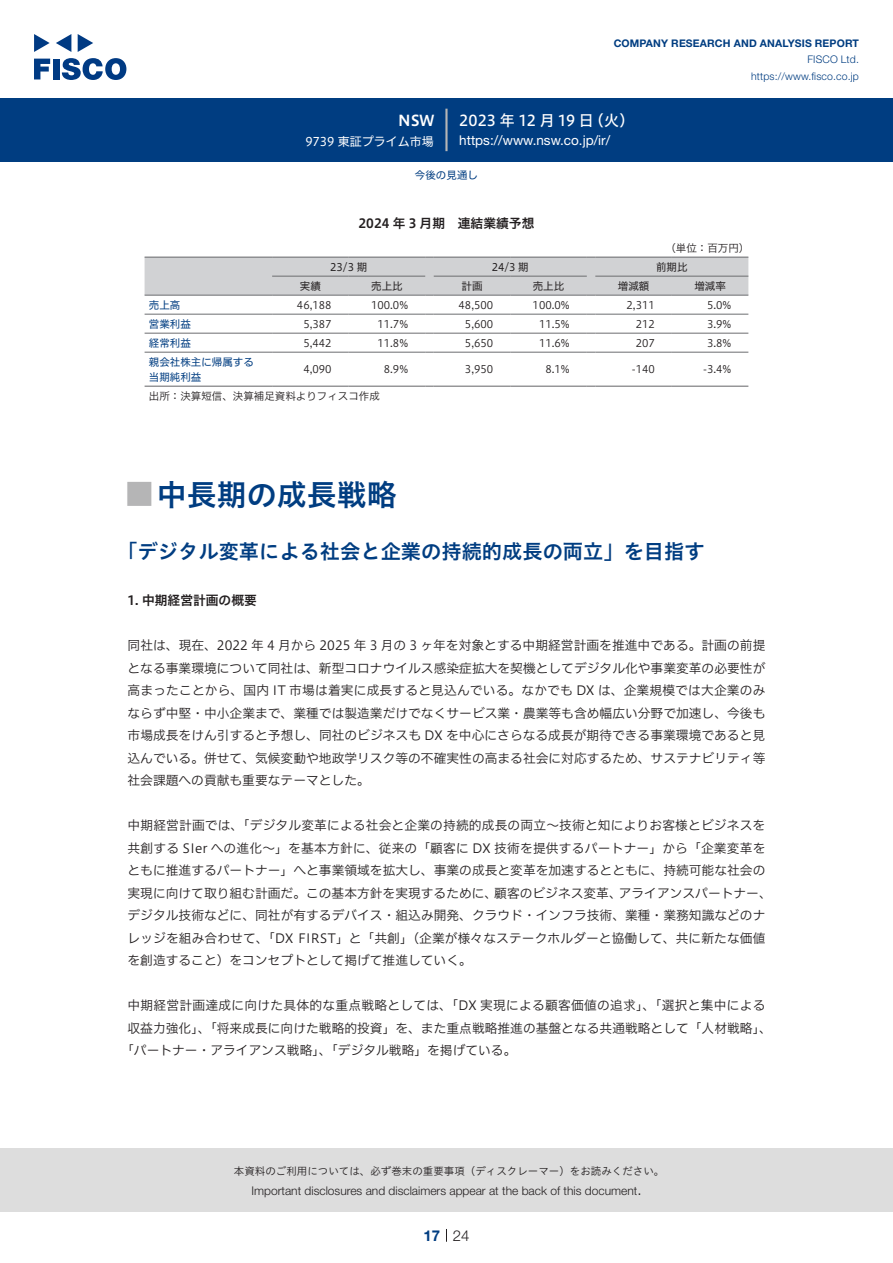
<style>
.page{position:relative;width:893px;height:1263px;background:#fff}
.page>*{position:absolute;margin:0;border:0;box-sizing:border-box;transform-origin:0 0}
.t1{font:30px "Hiragino UD Sans Std N W6";color:#003d81}
.t2{font:24px "Hiragino UD Sans Std N W6";color:#b5b5b6}
.t3{font:20.25px "Hiragino UD Sans Std W6";color:#003d81}
.t4{font:15px "Hiragino UD Sans F Std N W5";letter-spacing:.005em;color:#fff}
.t5{font:300 15px "Helvetica Neue LT Std";color:#231f20}
.t6{font:15px "Hiragino UD Sans F Std N W6";color:#fff}
.t7{font:700 15px "Helvetica Neue LT Std";color:#003d81}
.t8{font:13.5px "Helvetica Neue LT Std";color:#fff}
.t9{font:12.75px/22.5px "Hiragino UD Sans F Std N W3";color:#231f20;text-align:justify}
.t10{font:12.75px "Hiragino UD Sans F Std N W3";letter-spacing:.02em;color:#231f20}
.t11{font:12.75px "Hiragino UD Sans F Std N W6";color:#231f20}
.t12{font:300 12px "Helvetica Neue LT Std";color:#231f20}
.t13{font:12px "Hiragino UD Sans F Std N W4";color:#fff}
.t14{font:10.5px "Hiragino UD Sans F Std N W3";color:#231f20}
.t15{font:10.5px "Hiragino UD Sans Std W3";color:#231f20}
.t16{font:700 10.5px "Helvetica Neue LT Std";letter-spacing:.015em;color:#003d81}
.t17{font:300 10.5px/16.5px "Helvetica Neue LT Std";letter-spacing:.015em;color:#003d81;text-align:right}
.t18{font:10.5px/19px "Hiragino UD Sans F Std N W4";color:#003d81}
.t19{font:10.5px "Hiragino UD Sans F Std N W4";color:#231f20}
</style>
<div class="page">
<div style="left:0;top:1148px;width:893px;height:64px;background:#ddd"></div>
<svg style="left:34px;top:59px;width:16px;height:20px"></svg>
<div style="left:53px;top:59px;width:6px;height:20px;background:#003a83"></div>
<svg style="left:62px;top:58px;width:64px;height:22px"></svg>
<svg style="left:34px;top:34px;width:16px;height:18px"></svg>
<svg style="left:78px;top:34px;width:15px;height:18px"></svg>
<svg style="left:56px;top:34px;width:15px;height:18px"></svg>
<div style="left:0;top:98px;width:893px;height:64px;background:#003d81"></div>
<hr style="left:445px;top:109px;width:3px;height:42px;background:#b5b5b6">
<svg style="left:446px;top:1229px;width:1px;height:13px"></svg>
<hr style="left:145px;top:314px;width:127px;height:1px;background:#6c6d70">
<hr style="left:272px;top:314px;width:77px;height:1px;background:#6c6d70">
<hr style="left:349px;top:314px;width:76px;height:1px;background:#6c6d70">
<hr style="left:434px;top:314px;width:76px;height:1px;background:#6c6d70">
<hr style="left:510px;top:314px;width:77px;height:1px;background:#6c6d70">
<hr style="left:595px;top:314px;width:77px;height:1px;background:#6c6d70">
<hr style="left:672px;top:314px;width:76px;height:1px;background:#6c6d70">
<hr style="left:145px;top:333px;width:127px;height:1px;background:#6c6d70">
<hr style="left:272px;top:333px;width:77px;height:1px;background:#6c6d70">
<hr style="left:349px;top:333px;width:76px;height:1px;background:#6c6d70">
<hr style="left:434px;top:333px;width:76px;height:1px;background:#6c6d70">
<hr style="left:510px;top:333px;width:77px;height:1px;background:#6c6d70">
<hr style="left:595px;top:333px;width:77px;height:1px;background:#6c6d70">
<hr style="left:672px;top:333px;width:76px;height:1px;background:#6c6d70">
<hr style="left:145px;top:352px;width:127px;height:1px;background:#6c6d70">
<hr style="left:272px;top:352px;width:77px;height:1px;background:#6c6d70">
<hr style="left:349px;top:352px;width:76px;height:1px;background:#6c6d70">
<hr style="left:434px;top:352px;width:76px;height:1px;background:#6c6d70">
<hr style="left:510px;top:352px;width:77px;height:1px;background:#6c6d70">
<hr style="left:595px;top:352px;width:77px;height:1px;background:#6c6d70">
<hr style="left:672px;top:352px;width:76px;height:1px;background:#6c6d70">
<svg style="left:145px;top:257px;width:603px;height:39px"></svg>
<hr style="left:595px;top:257px;width:77px;height:1px;background:#6c6d70">
<hr style="left:672px;top:257px;width:76px;height:1px;background:#6c6d70">
<hr style="left:145px;top:386px;width:127px;height:1px;background:#6c6d70">
<hr style="left:272px;top:386px;width:77px;height:1px;background:#6c6d70">
<hr style="left:349px;top:386px;width:76px;height:1px;background:#6c6d70">
<hr style="left:434px;top:386px;width:76px;height:1px;background:#6c6d70">
<hr style="left:510px;top:386px;width:77px;height:1px;background:#6c6d70">
<hr style="left:595px;top:386px;width:77px;height:1px;background:#6c6d70">
<hr style="left:672px;top:386px;width:76px;height:1px;background:#6c6d70">
<p class="t6" style="left:398px;top:109px;width:38px">NSW</p>
<p class="t13" style="left:305px;top:132px;width:130px">9739 東証プライム市場</p>
<p class="t16" style="left:614px;top:37px;width:247px">COMPANY RESEARCH AND ANALYSIS REPORT</p>
<p class="t17" style="left:751px;top:51px;width:109px">FISCO Ltd. https://www.fisco.co j p.</p>
<p class="t4" style="left:589px;top:109px;width:47px">（火(</p>
<p class="t4" style="left:459px;top:109px;width:136px">2023 年 12 月 19 日</p>
<p class="t8" style="left:459px;top:132px;width:152px">https: / / w w w . n s w . c o j p. /i r/</p>
<p class="t18" style="left:415px;top:165px;width:64px">今後の見通し</p>
<p class="t11" style="left:359px;top:214px;width:177px">2024 年 3 月期　連結業績予想</p>
<p class="t19" style="left:330px;top:259px;width:39px">23/3 期</p>
<p class="t19" style="left:492px;top:259px;width:39px">24/3 期</p>
<p class="t14" style="left:665px;top:240px;width:85px">（単位：百万円(</p>
<p class="t19" style="left:656px;top:259px;width:33px">前期比</p>
<p class="t19" style="left:300px;top:278px;width:22px">実績</p>
<p class="t19" style="left:371px;top:278px;width:33px">売上比</p>
<p class="t19" style="left:461px;top:278px;width:22px">計画</p>
<p class="t19" style="left:533px;top:278px;width:33px">売上比</p>
<p class="t19" style="left:618px;top:278px;width:33px">増減額</p>
<p class="t19" style="left:694px;top:278px;width:33px">増減率</p>
<p class="t18" style="left:149px;top:295px;width:33px">売上高</p>
<p class="t14" style="left:297px;top:297px;width:36px">46,188</p>
<p class="t14" style="left:371px;top:297px;width:39px">100.0%</p>
<p class="t14" style="left:459px;top:297px;width:36px">48,500</p>
<p class="t14" style="left:533px;top:297px;width:39px">100.0%</p>
<p class="t14" style="left:626px;top:297px;width:30px">2,311</p>
<p class="t14" style="left:707px;top:297px;width:26px">5.0%</p>
<p class="t18" style="left:149px;top:314px;width:43px">営業利益</p>
<p class="t14" style="left:303px;top:316px;width:30px">5,387</p>
<p class="t14" style="left:377px;top:316px;width:32px">11.7%</p>
<p class="t14" style="left:465px;top:316px;width:30px">5,600</p>
<p class="t14" style="left:539px;top:316px;width:32px">11.5%</p>
<p class="t14" style="left:636px;top:316px;width:21px">212</p>
<p class="t14" style="left:707px;top:316px;width:26px">3.9%</p>
<p class="t18" style="left:149px;top:333px;width:106px">経常利益<br>親会社株主に帰属する</p>
<p class="t14" style="left:303px;top:335px;width:30px">5,442</p>
<p class="t14" style="left:377px;top:335px;width:32px">11.8%</p>
<p class="t14" style="left:303px;top:361px;width:30px">4,090</p>
<p class="t14" style="left:384px;top:361px;width:26px">8.9%</p>
<p class="t18" style="left:149px;top:367px;width:54px">当期純利益</p>
<p class="t14" style="left:149px;top:388px;width:232px">出所：決算短信、決算補足資料よりフィスコ作成</p>
<p class="t14" style="left:465px;top:335px;width:30px">5,650</p>
<p class="t14" style="left:465px;top:361px;width:30px">3,950</p>
<p class="t14" style="left:539px;top:335px;width:32px">11.6%</p>
<p class="t14" style="left:545px;top:361px;width:26px">8.1%</p>
<p class="t14" style="left:636px;top:335px;width:21px">207</p>
<p class="t14" style="left:632px;top:361px;width:25px">-140</p>
<p class="t14" style="left:707px;top:335px;width:26px">3.8%</p>
<p class="t14" style="left:703px;top:361px;width:30px">-3.4%</p>
<h1 class="t1" style="left:157px;top:471px;width:241px">中長期の成長戦略</h1>
<h2 class="t2" style="left:128px;top:476px;width:25px">█</h2>
<h3 class="t3" style="left:117px;top:536px;width:589px">「デジタル変革による社会と企業の持続的成長の両立」を目指す</h3>
<p class="t11" style="left:128px;top:591px;width:131px">1. 中期経営計画の概要</p>
<p class="t9" style="left:128px;top:633px;width:639px">同社は、現在、2022 年 4 月から 2025 年 3 月の 3 ヶ年を対象とする中期経営計画を推進中である。計画の前提となる事業環境について同社は、新型コロナウイルス感染症拡大を契機としてデジタル化や事業変革の必要性が高まったことから、国内 IT 市場は着実に成長すると見込んでいる。なかでも DX は、企業規模では大企業のみならず中堅・中小企業まで、業種では製造業だけでなくサービス業・農業等も含め幅広い分野で加速し、今後も市場成長をけん引すると予想し、同社のビジネスも DX を中心にさらなる成長が期待できる事業環境であると見込んでいる。併せて、気候変動や地政学リスク等の不確実性の高まる社会に対応するため、サステナビリティ等社会課題への貢献も重要なテーマとした。</p>
<p class="t9" style="left:128px;top:813px;width:639px">中期経営計画では、「デジタル変革による社会と企業の持続的成長の両立～技術と知によりお客様とビジネスを</p>
<p class="t9" style="left:128px;top:836px;width:639px">共創する SIer への進化～」を基本方針に、従来の「顧客に DX 技術を提供するパートナー」から「企業変革を</p>
<p class="t9" style="left:128px;top:858px;width:639px">ともに推進するパートナー」へと事業領域を拡大し、事業の成長と変革を加速するとともに、持続可能な社会の</p>
<p class="t9" style="left:619px;top:881px;width:154px">アライアンスパートナー、</p>
<p class="t9" style="left:494px;top:881px;width:129px">顧客のビジネス変革、</p>
<p class="t9" style="left:128px;top:881px;width:639px;text-align:left">実現に向けて取り組む計画だ。この基本方針を実現するために、<br>デジタル技術などに、同社が有するデバイス・組込み開発、クラウド・インフラ技術、業種・業務知識などのナレッジを組み合わせて、「DX FIRST」と「共創」（企業が様々なステークホルダーと協働して、共に新たな価値を創造すること）をコンセプトとして掲げて推進していく。</p>
<p class="t10" style="left:128px;top:996px;width:639px">中期経営計画達成に向けた具体的な重点戦略としては、「DX 実現による顧客価値の追求」、「選択と集中による</p>
<p class="t9" style="left:128px;top:1016px;width:646px">収益力強化」、「将来成長に向けた戦略的投資」を、また重点戦略推進の基盤となる共通戦略として「人材戦略、「</p>
<p class="t9" style="left:121px;top:1038px;width:397px">「パートナー・アライアンス戦略」、「デジタル戦略」を掲げている。</p>
<p class="t15" style="left:234px;top:1163px;width:432px">本資料のご利用については、必ず巻末の重要事項（ディスクレーマー）をお読みください。</p>
<p class="t5" style="left:637px;top:1180px;width:6px">.</p>
<p class="t12" style="left:251px;top:1183px;width:387px">Important disclosures and disclaimers appear at the back of this document</p>
<p class="t7" style="left:423px;top:1226px;width:18px">17</p>
<p class="t5" style="left:453px;top:1226px;width:18px">24</p>
</div>
